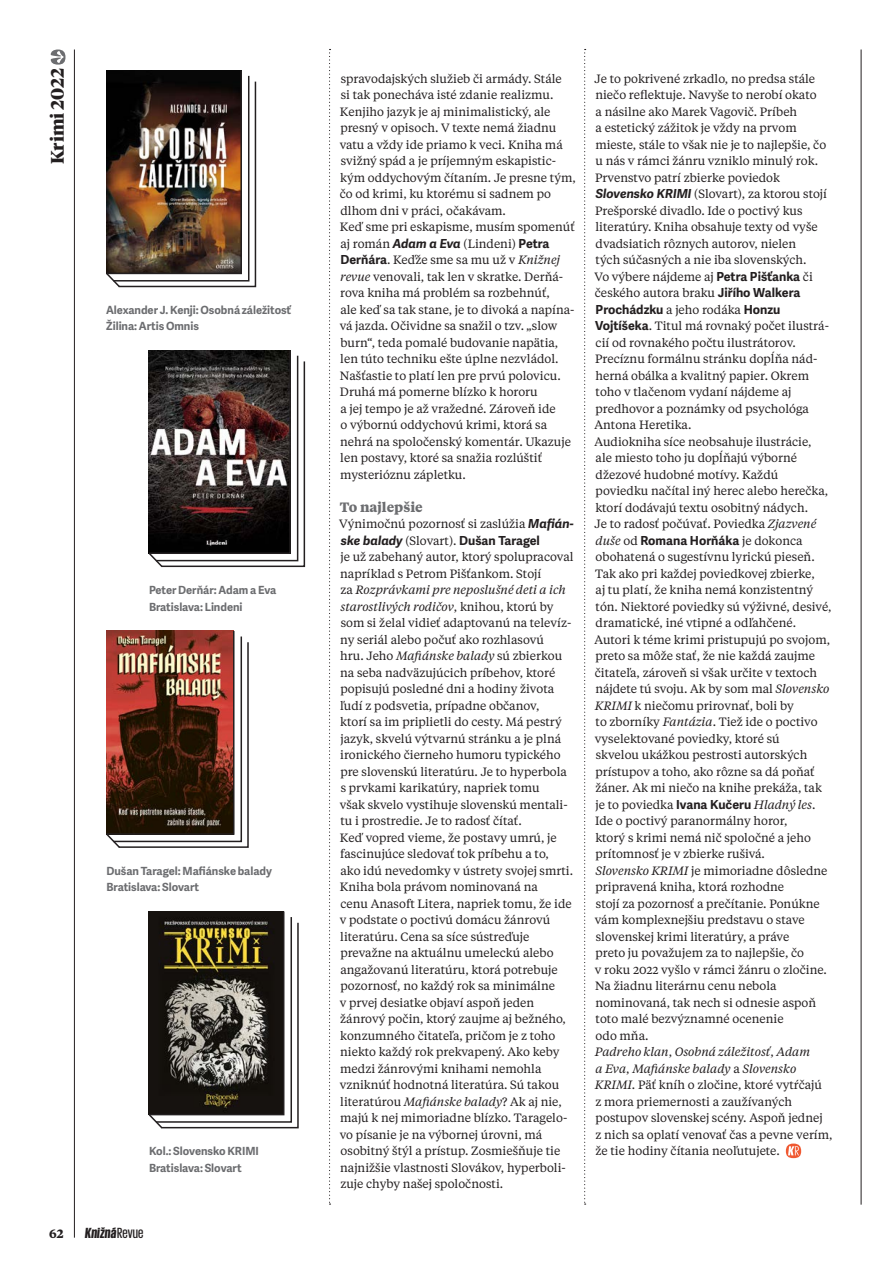
<style>
.page{position:relative;width:893px;height:1263px;background:#fff}
.page>*{position:absolute;margin:0;border:0;box-sizing:border-box;transform-origin:0 0}
.t1{font:700 18px "Tiempos Headline";color:#231f20}
.t2{font:italic 800 15px "Giorgio Sans";letter-spacing:.01em;color:#231f20}
.Subhead{font:700 13.5px "Tiempos Text";color:#6c6d70}
.Text-Tiempos-Stlpcek{font:700 12.45px "Adelle Sans";color:#231f20}
.Text{font:700 12.45px "Adelle Sans";color:#231f20}
.Text-Tiempos-Stlpcek-2{font:12px/16.5px "Tiempos Text VF";color:#231f20}
.Text-2{font:12px/16.5px "Tiempos Text VF";color:#231f20}
.t3{font:700 12px "Tiempos Text";color:#231f20}
.KNIHA-Udaje{font:700 11.25px "Adelle Sans";color:#6c6d70}
.s1{font-family:"Adelle Sans";font-weight:700;font-style:italic;font-size:12.45px}
.s2{font-family:"Adelle Sans";font-weight:700;font-size:12.45px}
.s3{font-family:"Tiempos VF";font-style:italic}
.s4{font-style:italic}
.s5{font-family:"Tiempos Text VF";font-weight:400;font-size:12px}
.s6{font-weight:500;font-style:normal}
.s7{font-family:"Tiempos VF";font-weight:400;font-style:italic;font-size:12px}
</style>
<div class="page">
<svg style="left:329px;top:49px;width:2px;height:1156px"></svg>
<svg style="left:584px;top:49px;width:2px;height:1156px"></svg>
<svg style="left:51px;top:50px;width:14px;height:15px"></svg>
<svg style="left:786px;top:1143px;width:15px;height:15px"></svg>
<img style="left:106px;top:70px;width:151px;height:218px">
<svg style="left:148px;top:350px;width:158px;height:218px;background:#554c4b"></svg>
<img style="left:106px;top:630px;width:143px;height:218px">
<svg style="left:148px;top:911px;width:151px;height:218px;background:#5a564c"></svg>
<hr style="left:74px;top:50px;width:1px;height:1188px;background:#231f20">
<hr style="left:861px;top:50px;width:1px;height:1155px;background:#231f20">
<p class="t1" style="left:45px;top:164px;width:98px;rotate:-90deg">Krimi 2022</p>
<p class="Text-Tiempos-Stlpcek-2" style="left:340px;top:69px;width:238px">spravodajských služieb či armády. Stále<br>si tak ponecháva isté zdanie realizmu.<br>Kenjiho jazyk je aj minimalistický, ale presný v opisoch. V texte nemá žiadnu vatu a vždy ide priamo k veci. Kniha má svižný spád a je príjemným eskapistic&shy;kým oddychovým čítaním. Je presne tým, čo od krimi, ku ktorému si sadnem po dlhom dni v práci, očakávam.</p>
<p class="Text-Tiempos-Stlpcek-2" style="left:340px;top:218px;width:237px">Keď sme pri eskapisme, musím spomenúť aj román <span class="s1">Adam a Eva</span> (Lindeni) <span class="s2">Petra Derňára</span>. Keďže sme sa mu už v <span class="s3">Knižnej revue</span> venovali, tak len v skratke. Derňá&shy;rova kniha má problém sa rozbehnúť,<br>ale keď sa tak stane, je to divoká a napína&shy;vá jazda. Očividne sa snažil o tzv. „slow burn“, teda pomalé budovanie napätia, len túto techniku ešte úplne nezvládol.<br>Našťastie to platí len pre prvú polovicu.<br>Druhá má pomerne blízko k hororu<br>a jej tempo je až vražedné. Zároveň ide<br>o výbornú oddychovú krimi, ktorá sa nehrá na spoločenský komentár. Ukazuje len postavy, ktoré sa snažia rozlúštiť mysterióznu zápletku.</p>
<p class="Subhead" style="left:340px;top:497px;width:85px">To najlepšie</p>
<p class="Text-Tiempos-Stlpcek-2" style="left:339px;top:515px;width:236px">Výnimočnú pozornosť si zaslúžia <span class="s1">Mafián‑</span></p>
<p class="Text-Tiempos-Stlpcek" style="left:341px;top:533px;width:201px"><span class="s4">ske balady</span> <span class="s5">(Slovart).</span> Dušan Taragel</p>
<p class="Text-Tiempos-Stlpcek-2" style="left:340px;top:548px;width:235px">je už zabehaný autor, ktorý spolupracoval napríklad s Petrom Pišťankom. Stojí<br>za <span class="s3">Rozprávkami pre neposlušné deti a ich starostlivých rodičov</span>, knihou, ktorú by som si želal vidieť adaptovanú na televíz&shy;ny seriál alebo počuť ako rozhlasovú<br>hru. Jeho <span class="s3">Mafiánske balady</span> sú zbierkou na seba nadväzujúcich príbehov, ktoré popisujú posledné dni a hodiny života ľudí z podsvetia, prípadne občanov,<br>ktorí sa im priplietli do cesty. Má pestrý jazyk, skvelú výtvarnú stránku a je plná ironického čierneho humoru typického pre slovenskú literatúru. Je to hyperbola s prvkami karikatúry, napriek tomu<br>však skvelo vystihuje slovenskú mentali&shy;tu i prostredie. Je to radosť čítať.<br>Keď vopred vieme, že postavy umrú, je fascinujúce sledovať tok príbehu a to,<br>ako idú nevedomky v ústrety svojej smrti.</p>
<p class="Text-2" style="left:340px;top:878px;width:234px">Kniha bola právom nominovaná na<br>cenu Anasoft Litera, napriek tomu, že ide v podstate o poctivú domácu žánrovú literatúru. Cena sa síce sústreďuje prevažne na aktuálnu umeleckú alebo angažovanú literatúru, ktorá potrebuje pozornosť, no každý rok sa minimálne<br>v prvej desiatke objaví aspoň jeden žánrový počin, ktorý zaujme aj bežného, konzumného čitateľa, pričom je z toho niekto každý rok prekvapený. Ako keby medzi žánrovými knihami nemohla vzniknúť hodnotná literatúra. Sú takou literatúrou <span class="s3">Mafiánske balady</span>? Ak aj nie, majú k nej mimoriadne blízko. Taragelo&shy;vo písanie je na výbornej úrovni, má osobitný štýl a prístup. Zosmiešňuje tie najnižšie vlastnosti Slovákov, hyperboli&shy;zuje chyby našej spoločnosti.</p>
<p class="KNIHA-Udaje" style="left:106px;top:303px;width:187px">Alexander J. Kenji: Osobná záležitosť</p>
<p class="KNIHA-Udaje" style="left:106px;top:319px;width:94px">Žilina: Artis Omnis</p>
<p class="KNIHA-Udaje" style="left:149px;top:583px;width:129px">Peter Derňár: Adam a Eva</p>
<p class="KNIHA-Udaje" style="left:149px;top:600px;width:95px">Bratislava: Lindeni</p>
<p class="KNIHA-Udaje" style="left:107px;top:864px;width:167px">Dušan Taragel: Mafiánske balady</p>
<p class="KNIHA-Udaje" style="left:107px;top:880px;width:94px">Bratislava: Slovart</p>
<p class="KNIHA-Udaje" style="left:149px;top:1144px;width:111px">Kol.: Slovensko KRIMI</p>
<p class="KNIHA-Udaje" style="left:149px;top:1161px;width:94px">Bratislava: Slovart</p>
<p class="t3" style="left:49px;top:1225px;width:16px">62</p>
<p class="t2" style="left:85px;top:1225px;width:60px">Knižná <span class="s6">Revue</span></p>
<p class="Text-2" style="left:595px;top:69px;width:233px">Je to pokrivené zrkadlo, no predsa stále niečo reflektuje. Navyše to nerobí okato<br>a násilne ako Marek Vagovič. Príbeh<br>a estetický zážitok je vždy na prvom mieste, stále to však nie je to najlepšie, čo u nás v rámci žánru vzniklo minulý rok.</p>
<p class="Text-Tiempos-Stlpcek-2" style="left:594px;top:168px;width:234px">Prvenstvo patrí zbierke poviedok <span class="s1">Slovensko KRIMI</span> (Slovart), za ktorou stojí Prešporské divadlo. Ide o poctivý kus literatúry. Kniha obsahuje texty od vyše dvadsiatich rôznych autorov, nielen<br>tých súčasných a nie iba slovenských.<br>Vo výbere nájdeme aj <span class="s2">Petra Pišťanka</span> či českého autora braku <span class="s2">Jiřího Walkera</span></p>
<p class="Text-Tiempos-Stlpcek" style="left:596px;top:302px;width:186px">Prochádzku <span class="s5">a jeho rodáka</span> Honzu</p>
<p class="Text-Tiempos-Stlpcek-2" style="left:594px;top:317px;width:236px"><span class="s2">Vojtíšeka</span>. Titul má rovnaký počet ilustrá&shy;cií od rovnakého počtu ilustrátorov.<br>Precíznu formálnu stránku dopĺňa nád&shy;herná obálka a kvalitný papier. Okrem toho v tlačenom vydaní nájdeme aj predhovor a poznámky od psychológa Antona Heretika.</p>
<p class="Text-2" style="left:594px;top:432px;width:235px">Audiokniha síce neobsahuje ilustrácie, ale miesto toho ju dopĺňajú výborné džezové hudobné motívy. Každú poviedku načítal iný herec alebo herečka, ktorí dodávajú textu osobitný nádych.<br>Je to radosť počúvať. Poviedka <span class="s3">Zjazvené</span></p>
<p class="Text" style="left:596px;top:533px;width:208px"><span class="s7">duše</span> <span class="s5">od</span> Romana Horňáka <span class="s5">je dokonca</span></p>
<p class="Text-2" style="left:594px;top:548px;width:239px">obohatená o sugestívnu lyrickú pieseň.<br>Tak ako pri každej poviedkovej zbierke,<br>aj tu platí, že kniha nemá konzistentný tón. Niektoré poviedky sú výživné, desivé, dramatické, iné vtipné a odľahčené.<br>Autori k téme krimi pristupujú po svojom, preto sa môže stať, že nie každá zaujme čitateľa, zároveň si však určite v textoch nájdete tú svoju. Ak by som mal <span class="s3">Slovensko KRIMI</span> k niečomu prirovnať, boli by<br>to zborníky <span class="s3">Fantázia</span>. Tiež ide o poctivo vyselektované poviedky, ktoré sú<br>skvelou ukážkou pestrosti autorských prístupov a toho, ako rôzne sa dá poňať žáner. Ak mi niečo na knihe prekáža, tak je to poviedka <span class="s2">Ivana Kučeru</span> <span class="s3">Hladný les</span>.<br>Ide o poctivý paranormálny horor,<br>ktorý s krimi nemá nič spoločné a jeho prítomnosť je v zbierke rušivá.</p>
<p class="Text-2" style="left:595px;top:861px;width:234px"><span class="s3">Slovensko KRIMI</span> je mimoriadne dôsledne pripravená kniha, ktorá rozhodne<br>stojí za pozornosť a prečítanie. Ponúkne vám komplexnejšiu predstavu o stave slovenskej krimi literatúry, a práve<br>preto ju považujem za to najlepšie, čo<br>v roku 2022 vyšlo v rámci žánru o zločine.<br>Na žiadnu literárnu cenu nebola nominovaná, tak nech si odnesie aspoň toto malé bezvýznamné ocenenie<br>odo mňa.</p>
<p class="Text-Tiempos-Stlpcek-2" style="left:595px;top:1043px;width:239px"><span class="s3">Padreho klan</span>, <span class="s3">Osobná záležitosť</span>, <span class="s3">Adam<br>a Eva</span>, <span class="s3">Mafiánske balady</span> a <span class="s3">Slovensko KRIMI</span>. Päť kníh o zločine, ktoré vytŕčajú<br>z mora priemernosti a zaužívaných postupov slovenskej scény. Aspoň jednej<br>z nich sa oplatí venovať čas a pevne verím, že tie hodiny čítania neoľutujete.</p>
</div>
